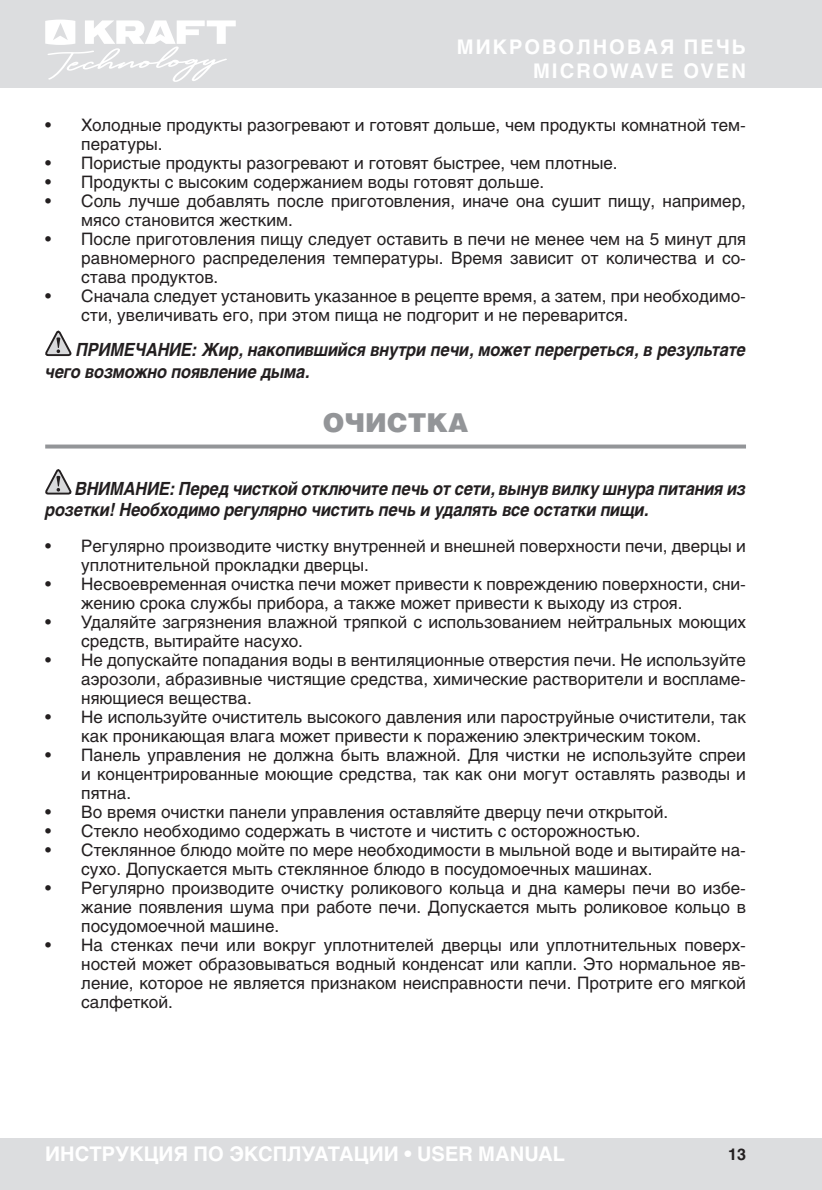
<style>
.page{position:relative;width:822px;height:1190px;background:#fff}
.page>*{position:absolute;margin:0;border:0;box-sizing:border-box;transform-origin:0 0}
.t1{font:900 26px "Helios";color:#939598}
.t2{font:700 20px "Helios";color:#fff}
.t3{font:700 20px/24px "Helios";letter-spacing:.1em;color:#fff;text-align:right}
.t4{font:italic 700 18px/21.6px "Helios";letter-spacing:-.01em;color:#231f20;scale:.9 1}
.t5{font:17px/19px "Helios";color:#231f20}
.t6{font:700 16px "Helios";color:#231f20}
</style>
<div class="page">
<div style="left:0;top:0;width:821px;height:88px;background:#dcdddf"></div>
<div style="left:0;top:1139px;width:821px;height:51px;background:#dcdddf"></div>
<svg style="left:45px;top:20px;width:191px;height:62px"></svg>
<svg style="left:45px;top:445px;width:700px;height:4px;background:#9fa1a3"></svg>
<svg style="left:45px;top:330px;width:27px;height:27px"></svg>
<svg style="left:45px;top:469px;width:27px;height:26px"></svg>
<p class="t3" style="left:456px;top:35px;width:290px">МИКРОВОЛНОВАЯ ПЕЧЬ<br>MICROWAVE OVEN</p>
<p class="t5" style="left:81px;top:116px;width:666px;text-indent:-36px">• Холодные продукты разогревают и готовят дольше, чем продукты комнатной тем&shy;пературы.</p>
<p class="t5" style="left:45px;top:154px;width:573px">• Пористые продукты разогревают и готовят быстрее, чем плотные.</p>
<p class="t5" style="left:45px;top:173px;width:500px">• Продукты с высоким содержанием воды готовят дольше.</p>
<p class="t5" style="left:81px;top:192px;width:666px;text-indent:-36px">• Соль лучше добавлять после приготовления, иначе она сушит пищу, например, мясо становится жестким.</p>
<p class="t5" style="left:81px;top:230px;width:666px;text-align:justify;text-indent:-36px">• После приготовления пищу следует оставить в печи не менее чем на 5 минут для равномерного распределения температуры. Время зависит от количества и со&shy;става продуктов.</p>
<p class="t5" style="left:81px;top:287px;width:666px;text-indent:-36px">• Сначала следует установить указанное в рецепте время, а затем, при необходимо&shy;сти, увеличивать его, при этом пища не подгорит и не переварится.</p>
<p class="t4" style="left:45px;top:339px;width:779px;text-indent:31px">ПРИМЕ ЧАНИЕ: Жир, накопившийся внутри печи, может перегреться, в результате чего возможно появление дыма.</p>
<h1 class="t1" style="left:322px;top:406px;width:147px">ОЧИСТКА</h1>
<p class="t4" style="left:45px;top:477px;width:779px;text-indent:30px">ВНИМА НИЕ: Перед чисткой отключите печь от сети, вынув вилку шнура питания из розетки! Необходимо регулярно чистить печь и удалять все остатки пищи.</p>
<p class="t5" style="left:81px;top:536px;width:666px;text-indent:-36px">• Регулярно производите чистку внутренней и внешней поверхности печи, дверцы и уплотнительной прокладки дверцы.</p>
<p class="t5" style="left:81px;top:574px;width:666px;text-indent:-36px">• Несвоевременная очистка печи может привести к повреждению поверхности, сни&shy;жению срока службы прибора, а также может привести к выходу из строя.</p>
<p class="t5" style="left:81px;top:612px;width:666px;text-indent:-36px">• Удаляйте загрязнения влажной тряпкой с использованием нейтральных моющих средств, вытирайте насухо.</p>
<p class="t5" style="left:81px;top:651px;width:666px;text-align:justify;text-indent:-36px">• Не допускайте попадания воды в вентиляционные отверстия печи. Не используйте аэрозоли, абразивные чистящие средства, химические растворители и воспламе&shy;няющиеся вещества.</p>
<p class="t5" style="left:45px;top:708px;width:702px;text-align:center">• Не используйте очиститель высокого давления или пароструйные очистители, так как проникающая влага может привести к поражению электрическим током.</p>
<p class="t5" style="left:81px;top:746px;width:666px;text-align:justify;text-indent:-36px">• Панель управления не должна быть влажной. Для чистки не используйте спреи и концентрированные моющие средства, так как они могут оставлять разводы и пятна.</p>
<p class="t5" style="left:45px;top:803px;width:624px">• Во время очистки панели управления оставляйте дверцу печи открытой.</p>
<p class="t5" style="left:45px;top:822px;width:596px">• Стекло необходимо содержать в чистоте и чистить с осторожностью.</p>
<p class="t5" style="left:81px;top:841px;width:666px;text-indent:-36px">• Стеклянное блюдо мойте по мере необходимости в мыльной воде и вытирайте на&shy;сухо. Допускается мыть стеклянное блюдо в посудомоечных машинах.</p>
<p class="t5" style="left:81px;top:879px;width:666px;text-align:justify;text-indent:-36px">• Регулярно производите очистку роликового кольца и дна камеры печи во избе&shy;жание появления шума при работе печи. Допускается мыть роликовое кольцо в посудомоечной машине.</p>
<p class="t5" style="left:81px;top:936px;width:666px;text-align:justify;text-indent:-36px">• На стенках печи или вокруг уплотнителей дверцы или уплотнительных поверх&shy;ностей может образовываться водный конденсат или капли. Это нормальное яв&shy;ление, которое не является признаком неисправности печи. Протрите его мягкой салфеткой.</p>
<p class="t2" style="left:45px;top:1142px;width:521px">ИНСТРУКЦИЯ ПО ЭКСПЛУАТАЦИИ • USER MANUAL</p>
<p class="t6" style="left:727px;top:1145px;width:19px">13</p>
</div>
